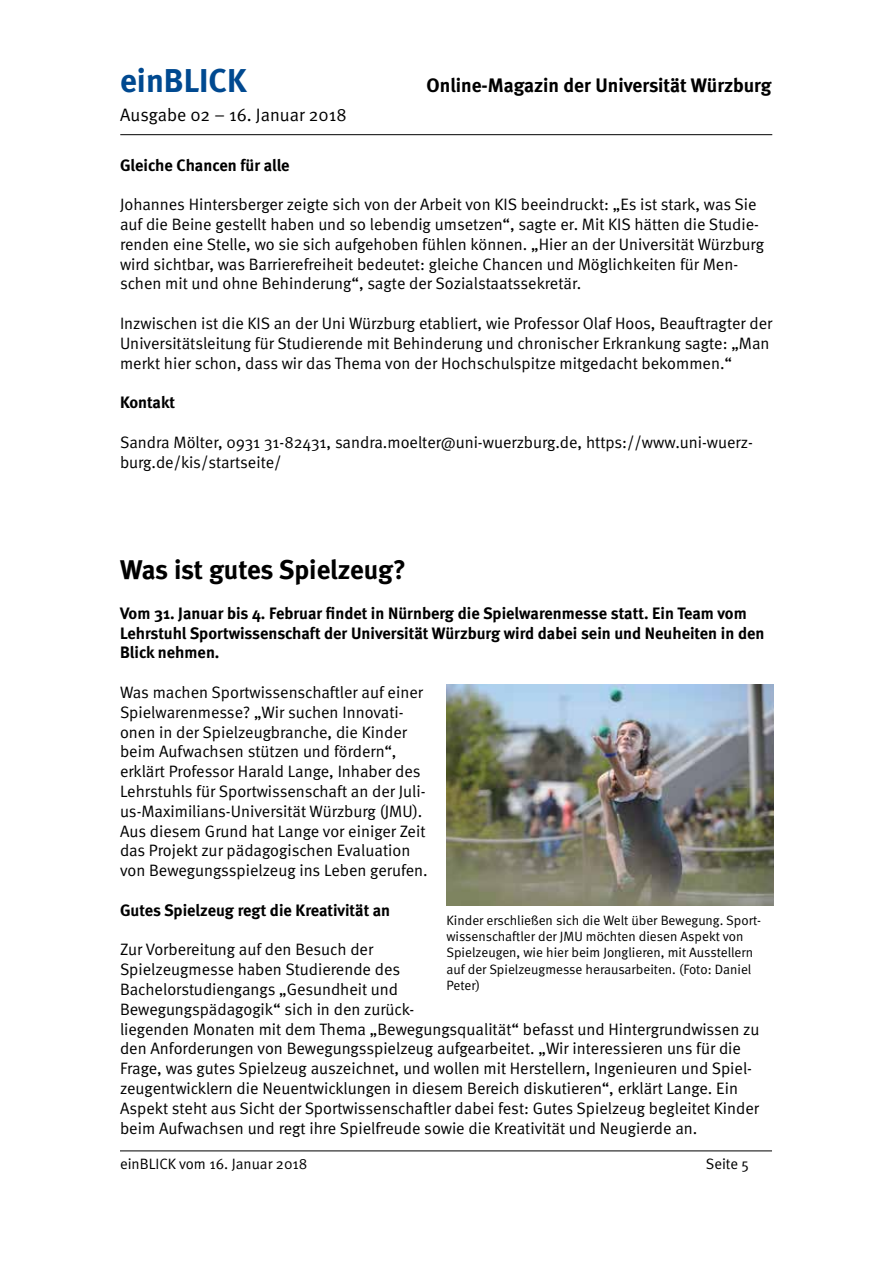
<style>
.page{position:relative;width:893px;height:1263px;background:#fff}
.page>*{position:absolute;margin:0;border:0;box-sizing:border-box;transform-origin:0 0}
.t1{font:700 33px "Meta";color:#004990}
.t2{font:700 27px "Meta";letter-spacing:-.005em;color:#000}
.t3{font:700 19.5px "Meta";color:#000}
.t4{font:18px "Meta Normal";color:#000}
.t5{font:16.5px/19.8px "Meta Normal";color:#000}
.t6{font:700 16.5px/19.8px "Meta";color:#000}
.t7{font:15px "Meta Normal";color:#000}
.t8{font:13.5px/16.2px "Meta Normal";color:#000}
</style>
<div class="page">
<hr style="left:120px;top:134px;width:652px;height:1px;background:#000">
<hr style="left:120px;top:1150px;width:652px;height:1px;background:#000">
<img style="left:446px;top:685px;width:327px;height:220px">
<h1 class="t1" style="left:120px;top:61px;width:128px">einBLICK</h1>
<p class="t3" style="left:427px;top:74px;width:346px">Online-Magazin der Universität Würzburg</p>
<p class="t4" style="left:120px;top:105px;width:228px">Ausgabe 02 – 16. Januar 2018</p>
<p class="t6" style="left:120px;top:155px;width:171px">Gleiche Chancen für alle</p>
<p class="t5" style="left:120px;top:194px;width:645px">Johannes Hintersberger zeigte sich von der Arbeit von KIS beeindruckt: „Es ist stark, was Sie auf die Beine gestellt haben und so lebendig umsetzen“, sagte er. Mit KIS hätten die Studie&shy;renden eine Stelle, wo sie sich aufgehoben fühlen können. „Hier an der Universität Würzburg wird sichtbar, was Barrierefreiheit bedeutet: gleiche Chancen und Möglichkeiten für Men&shy;schen mit und ohne Behinderung“, sagte der Sozialstaatssekretär.</p>
<p class="t5" style="left:120px;top:313px;width:654px">Inzwischen ist die KIS an der Uni Würzburg etabliert, wie Professor Olaf Hoos, Beauftragter der<br>Universitätsleitung für Studierende mit Behinderung und chronischer Erkrankung sagte: „Man merkt hier schon, dass wir das Thema von der Hochschulspitze mitgedacht bekommen.“</p>
<p class="t6" style="left:120px;top:392px;width:57px">Kontakt</p>
<p class="t5" style="left:120px;top:432px;width:634px">Sandra Mölter, 0931 31-82431, sandra.moelter@uni-wuerzburg.de, https://www.uni-wuerz&shy;burg.de/kis/startseite/</p>
<h2 class="t2" style="left:120px;top:554px;width:288px">Was ist gutes Spielzeug?</h2>
<p class="t6" style="left:120px;top:603px;width:646px">Vom 31. Januar bis 4. Februar findet in Nürnberg die Spielwarenmesse statt. Ein Team vom<br>Lehrstuhl Sportwissenschaft der Universität Würzburg wird dabei sein und Neuheiten in den<br>Blick nehmen.</p>
<p class="t5" style="left:120px;top:682px;width:309px">Was machen Sportwissenschaftler auf einer Spielwarenmesse? „Wir suchen Innovati&shy;onen in der Spielzeugbranche, die Kinder beim Aufwachsen stützen und fördern“, erklärt Professor Harald Lange, Inhaber des Lehrstuhls für Sportwissenschaft an der Juli&shy;us-Maximilians-Universität Würzburg (JMU).<br>Aus diesem Grund hat Lange vor einiger Zeit das Projekt zur pädagogischen Evaluation von Bewegungsspielzeug ins Leben gerufen.</p>
<p class="t6" style="left:120px;top:900px;width:272px">Gutes Spielzeug regt die Kreativität an</p>
<p class="t5" style="left:120px;top:939px;width:641px">Zur Vorbereitung auf den Besuch der<br>Spielzeugmesse haben Studierende des<br>Bachelorstudiengangs „Gesundheit und<br>Bewegungspädagogik“ sich in den zurück-<br>liegenden Monaten mit dem Thema „Bewegungsqualität“ befasst und Hintergrundwissen zu den Anforderungen von Bewegungsspielzeug aufgearbeitet. „Wir interessieren uns für die Frage, was gutes Spielzeug auszeichnet, und wollen mit Herstellern, Ingenieuren und Spiel&shy;zeugentwicklern die Neuentwicklungen in diesem Bereich diskutieren“, erklärt Lange. Ein Aspekt steht aus Sicht der Sportwissenschaftler dabei fest: Gutes Spielzeug begleitet Kinder beim Aufwachsen und regt ihre Spielfreude sowie die Kreativität und Neugierde an.</p>
<p class="t8" style="left:446px;top:912px;width:316px">Kinder erschließen sich die Welt über Bewegung. Sport&shy;wissenschaftler der JMU möchten diesen Aspekt von Spielzeugen, wie hier beim Jonglieren, mit Ausstellern auf der Spielzeugmesse herausarbeiten. (Foto: Daniel Peter)</p>
<p class="t7" style="left:120px;top:1155px;width:189px">einBLICK vom 16. Januar 2018</p>
<p class="t7" style="left:706px;top:1155px;width:45px">Seite 5</p>
</div>
